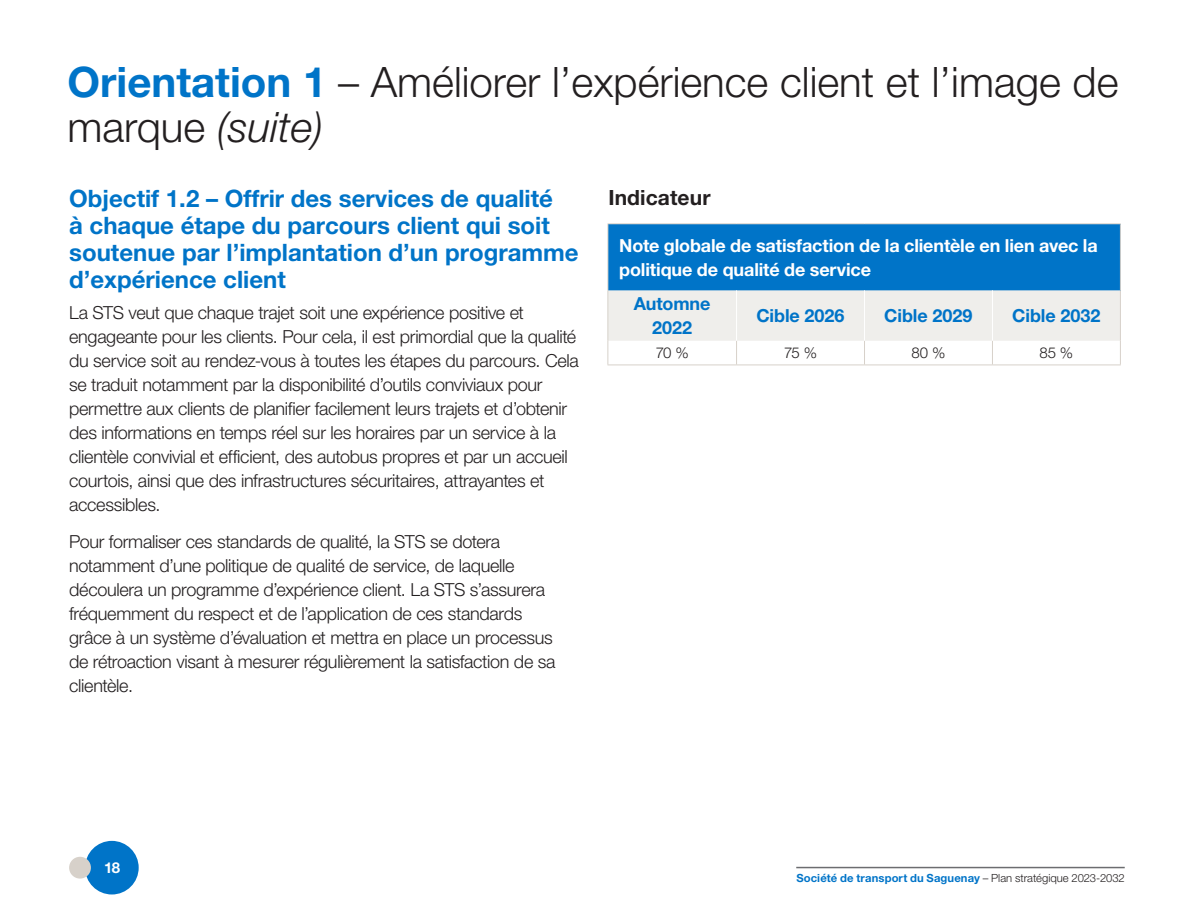
<style>
.page{position:relative;width:1188px;height:918px;background:#fff}
.page>*{position:absolute;margin:0;border:0;box-sizing:border-box;transform-origin:0 0}
.Titre_de_section{font:300 42px/44.2px "Helvetica Neue LT Pro";color:#231f20}
.Sous_titre_bleu{font:700 24px/27px "Helvetica Neue LT Pro";color:#0074c8}
.Sous_titre_2_noir{font:700 21px "Helvetica Neue LT Pro";letter-spacing:.005em;color:#231f20}
.Texte{font:300 18px/24px "Helvetica Neue LT Pro";letter-spacing:-.015em;color:#231f20}
.Titre_blanc_tableau{font:700 18px/24px "Helvetica Neue LT Pro";letter-spacing:-.01em;color:#fff}
.Texte_noir_tableau{font:700 18px/24px "Helvetica Neue LT Pro";letter-spacing:-.005em;color:#0074c8;text-align:center}
.Texte_noir_tableau-2{font:300 15px "Helvetica Neue LT Pro";letter-spacing:-.03em;color:#231f20}
.t1{font:700 15px "Helvetica Neue LT Pro";color:#fff}
.t2{font:700 11.25px "Helvetica Neue LT Pro";letter-spacing:.01em;color:#0074c8}
.s1{font-weight:700;color:#0074c8}
.s2{font-style:italic}
.s3{font-weight:300;color:#231f20}
</style>
<div class="page">
<div style="left:608px;top:224px;width:512px;height:66px;background:#0074c8"></div>
<hr style="left:608px;top:223px;width:129px;height:1px;background:#d7d1ca">
<hr style="left:608px;top:224px;width:1px;height:66px;background:#d7d1ca">
<hr style="left:737px;top:223px;width:128px;height:1px;background:#d7d1ca">
<hr style="left:865px;top:223px;width:127px;height:1px;background:#d7d1ca">
<hr style="left:992px;top:223px;width:129px;height:1px;background:#d7d1ca">
<hr style="left:1120px;top:224px;width:1px;height:66px;background:#d7d1ca">
<svg style="left:608px;top:290px;width:513px;height:75px"></svg>
<hr style="left:608px;top:365px;width:129px;height:1px;background:#d7d1ca">
<hr style="left:737px;top:365px;width:128px;height:1px;background:#d7d1ca">
<hr style="left:865px;top:365px;width:127px;height:1px;background:#d7d1ca">
<hr style="left:992px;top:365px;width:129px;height:1px;background:#d7d1ca">
<hr style="left:736px;top:290px;width:1px;height:51px;background:#fff">
<hr style="left:864px;top:290px;width:1px;height:51px;background:#fff">
<hr style="left:992px;top:290px;width:1px;height:51px;background:#fff">
<div style="left:85px;top:841px;width:54px;height:54px;background:#0074c8;border-radius:50%"></div>
<hr style="left:796px;top:867px;width:329px;height:1px;background:#6c6d70">
<div style="left:69px;top:857px;width:22px;height:22px;background:#d7d1ca;border-radius:50%"></div>
<p class="Titre_de_section" style="left:68px;top:60px;width:1053px"><span class="s1">Orientation 1</span> – Améliorer l’expérience client et l’image de marque <span class="s2">(suite)</span></p>
<p class="Sous_titre_bleu" style="left:69px;top:185px;width:511px">Objectif 1.2 – Offrir des services de qualité<br>à chaque étape du parcours client qui soit soutenue par l’implantation d’un programme d’expérience client</p>
<p class="Texte" style="left:69px;top:300px;width:511px">La STS veut que chaque trajet soit une expérience positive et engageante pour les clients. Pour cela, il est primordial que la qualité du service soit au rendez-vous à toutes les étapes du parcours. Cela se traduit notamment par la disponibilité d’outils conviviaux pour permettre aux clients de planifier facilement leurs trajets et d’obtenir des informations en temps réel sur les horaires par un service à la clientèle convivial et efficient, des autobus propres et par un accueil courtois, ainsi que des infrastructures sécuritaires, attrayantes et accessibles.</p>
<p class="Texte" style="left:69px;top:530px;width:488px">Pour formaliser ces standards de qualité, la STS se dotera notamment d’une politique de qualité de service, de laquelle découlera un programme d’expérience client. La STS s’assurera fréquemment du respect et de l’application de ces standards grâce à un système d’évaluation et mettra en place un processus de rétroaction visant à mesurer régulièrement la satisfaction de sa clientèle.</p>
<p class="Sous_titre_2_noir" style="left:608px;top:185px;width:104px">Indicateur</p>
<p class="Titre_blanc_tableau" style="left:619px;top:233px;width:480px">Note globale de satisfaction de la clientèle en lien avec la politique de qualité de service</p>
<p class="Texte_noir_tableau" style="left:634px;top:291px;width:78px">Automne<br>2022</p>
<p class="Texte_noir_tableau" style="left:756px;top:303px;width:90px">Cible 2026</p>
<p class="Texte_noir_tableau" style="left:884px;top:303px;width:90px">Cible 2029</p>
<p class="Texte_noir_tableau" style="left:1012px;top:303px;width:90px">Cible 2032</p>
<p class="Texte_noir_tableau-2" style="left:656px;top:344px;width:35px">70 %</p>
<p class="Texte_noir_tableau-2" style="left:784px;top:344px;width:34px">75 %</p>
<p class="Texte_noir_tableau-2" style="left:912px;top:344px;width:35px">80 %</p>
<p class="Texte_noir_tableau-2" style="left:1040px;top:344px;width:35px">85 %</p>
<p class="t1" style="left:104px;top:858px;width:18px">18</p>
<p class="t2" style="left:796px;top:871px;width:330px">Société de transport du Saguenay <span class="s3">– Plan stratégique 2023-2032</span></p>
</div>
